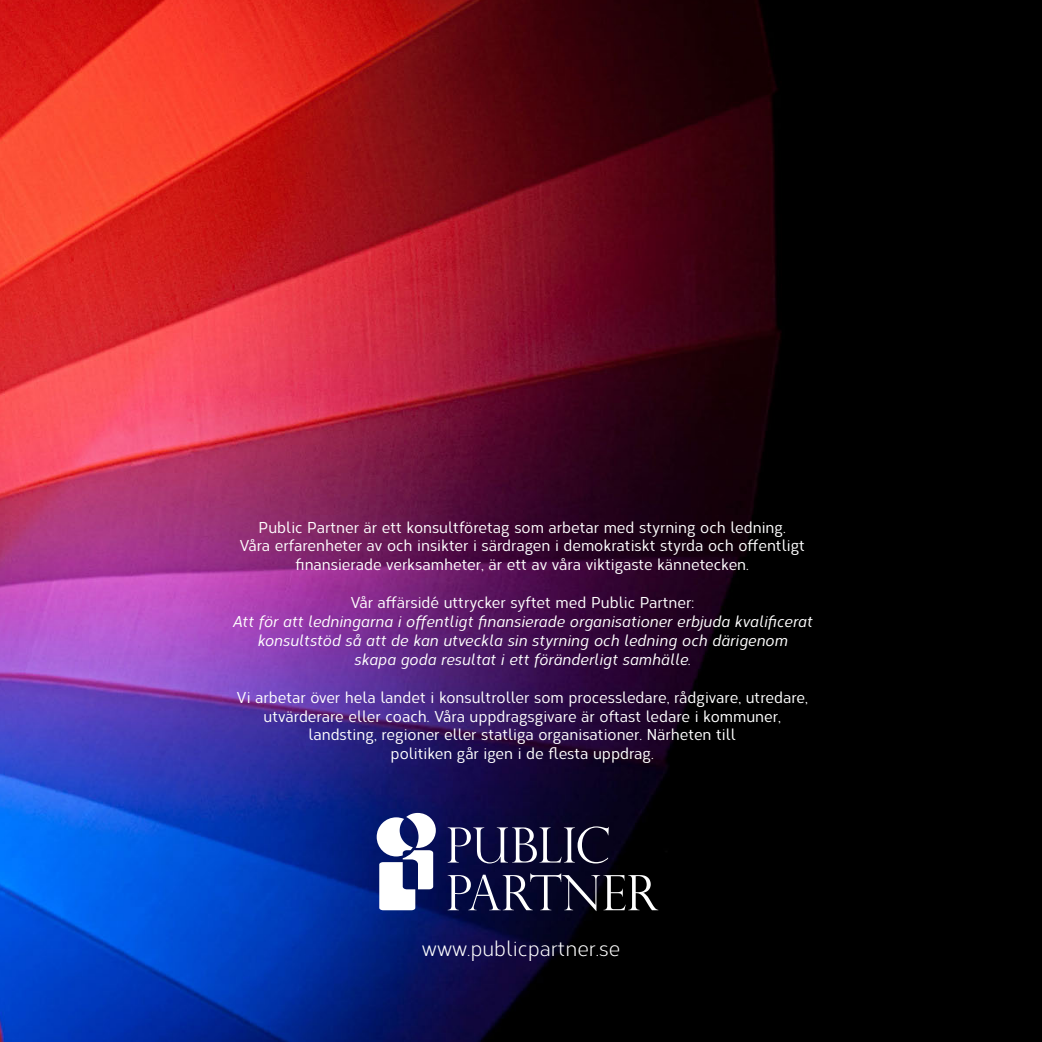
<style>
.page{position:relative;width:1042px;height:1042px;background:#fff}
.page>*{position:absolute;margin:0;border:0;box-sizing:border-box;transform-origin:0 0}
.t1{font:21px "Corbert Condensed";color:#fff}
.t2{font:500 15.75px/18.9px "Corbert Condensed";color:#fff;text-align:center}
.t3{font:italic 500 15.75px "Corbert Condensed";color:#fff}
</style>
<div class="page">
<img style="left:0;top:0;width:1042px;height:1042px">
<svg style="left:448px;top:826px;width:161px;height:37px;background:#3d3c5e"></svg>
<svg style="left:448px;top:873px;width:210px;height:38px;background:#37384f"></svg>
<svg style="left:377px;top:813px;width:59px;height:97px"></svg>
<p class="t2" style="left:259px;top:516px;width:529px">Public Partner är ett konsultföretag som arbetar med styrning och ledning.</p>
<p class="t2" style="left:239px;top:535px;width:567px">Våra erfarenheter av och insikter i särdragen i demokratiskt styrda och offentligt finansierade verksamheter, är ett av våra viktigaste kännetecken.</p>
<p class="t2" style="left:350px;top:592px;width:345px">Vår affärsidé uttrycker syftet med Public Partner:</p>
<p class="t3" style="left:232px;top:610px;width:581px">Att för att ledningarna i offentligt finansierade organisationer erbjuda kvalificerat</p>
<p class="t3" style="left:257px;top:629px;width:532px">konsultstöd så att de kan utveckla sin styrning och ledning och därigenom</p>
<p class="t3" style="left:354px;top:648px;width:338px">skapa goda resultat i ett föränderligt samhälle.</p>
<p class="t2" style="left:236px;top:686px;width:573px">Vi arbetar över hela landet i konsultroller som processledare, rådgivare, utredare,</p>
<p class="t2" style="left:264px;top:705px;width:519px">utvärderare eller coach. Våra uppdragsgivare är oftast ledare i kommuner,</p>
<p class="t2" style="left:308px;top:724px;width:429px">landsting, regioner eller statliga organisationer. Närheten till politiken går igen i de flesta uppdrag.</p>
<p class="t1" style="left:422px;top:933px;width:200px">www.publicpartner.se</p>
</div>
